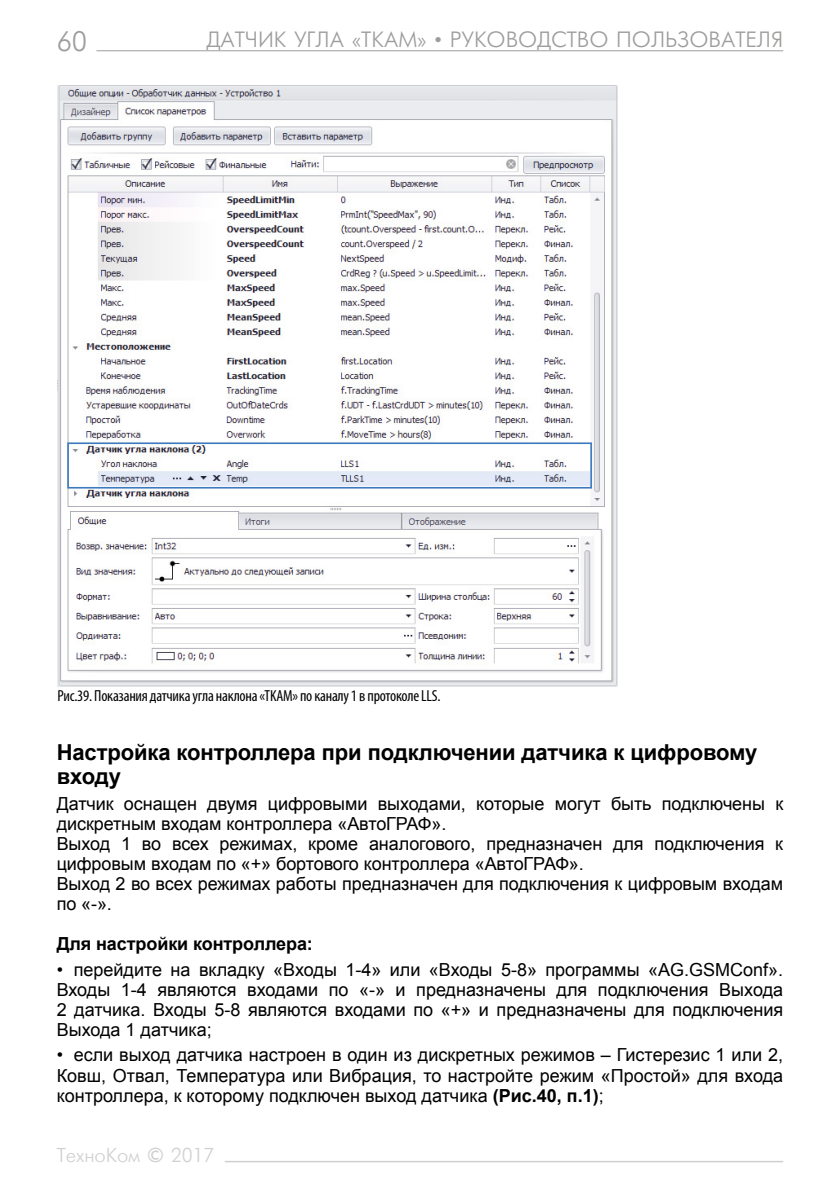
<style>
.page{position:relative;width:840px;height:1191px;background:#fff}
.page>*{position:absolute;margin:0;border:0;box-sizing:border-box;transform-origin:0 0}
.t1{font:28px "Futuris Cyrillic";color:#9d9d9c}
.t2{font:700 22px/24px "Arial";letter-spacing:-.005em;color:#000}
.t3{font:22px "Futuris Cyrillic";color:#9d9d9c}
.t4{font:20px "Futuris Cyrillic";letter-spacing:-.005em;color:#d0d0d0}
.t5{font:18px/20px "Arial";letter-spacing:-.005em;color:#000;text-align:justify}
.t6{font:700 18px "Arial";letter-spacing:-.005em;color:#000}
.t7{font:condensed 16px "Myriad Pro";letter-spacing:-.015em;color:#000}
.s1{font-weight:700}
</style>
<div class="page">
<hr style="left:96px;top:50px;width:686px;height:1px;background:#9d9d9c">
<hr style="left:225px;top:1160px;width:557px;height:2px;background:#d0d0d0">
<img style="left:57px;top:85px;width:560px;height:601px">
<div style="left:67px;top:442px;width:524px;height:46px;border:2px solid #3d7abe"></div>
<h1 class="t1" style="left:57px;top:27px;width:32px">60</h1>
<p class="t3" style="left:206px;top:29px;width:578px">ДАТЧИК УГЛА «TKAM» • РУКОВОДСТВО ПОЛЬЗОВАТЕЛЯ</p>
<p class="t7" style="left:57px;top:686px;width:384px">Рис.39. Показания датчика угла наклона «TKAM» по каналу 1 в протоколе LLS.</p>
<p class="t2" style="left:57px;top:741px;width:701px">Настройка контроллера при подключении датчика к цифровому входу</p>
<p class="t5" style="left:57px;top:794px;width:727px;text-align:left">Датчик оснащен двумя цифровыми выходами, которые могут быть подключены к дискретным входам контроллера «АвтоГРАФ».<br>Выход 1 во всех режимах, кроме аналогового, предназначен для подключения к цифровым входам по «+» бортового контроллера «АвтоГРАФ».<br>Выход 2 во всех режимах работы предназначен для подключения к цифровым входам по «-».</p>
<p class="t6" style="left:57px;top:931px;width:257px">Для настройки контроллера:</p>
<p class="t5" style="left:57px;top:959px;width:727px">• перейдите на вкладку «Входы 1-4» или «Входы 5-8» программы «AG.GSMConf».<br>Входы 1-4 являются входами по «-» и предназначены для подключения Выхода 2 датчика. Входы 5-8 являются входами по «+» и предназначены для подключения Выхода 1 датчика;</p>
<p class="t5" style="left:57px;top:1045px;width:727px">• если выход датчика настроен в один из дискретных режимов – Гистерезис 1 или 2, Ковш, Отвал, Температура или Вибрация, то настройте режим «Простой» для входа контроллера, к которому подключен выход датчика <span class="s1">(Рис.40, п.1)</span>;</p>
<p class="t4" style="left:57px;top:1144px;width:159px">ТехноКом © 2017</p>
</div>
